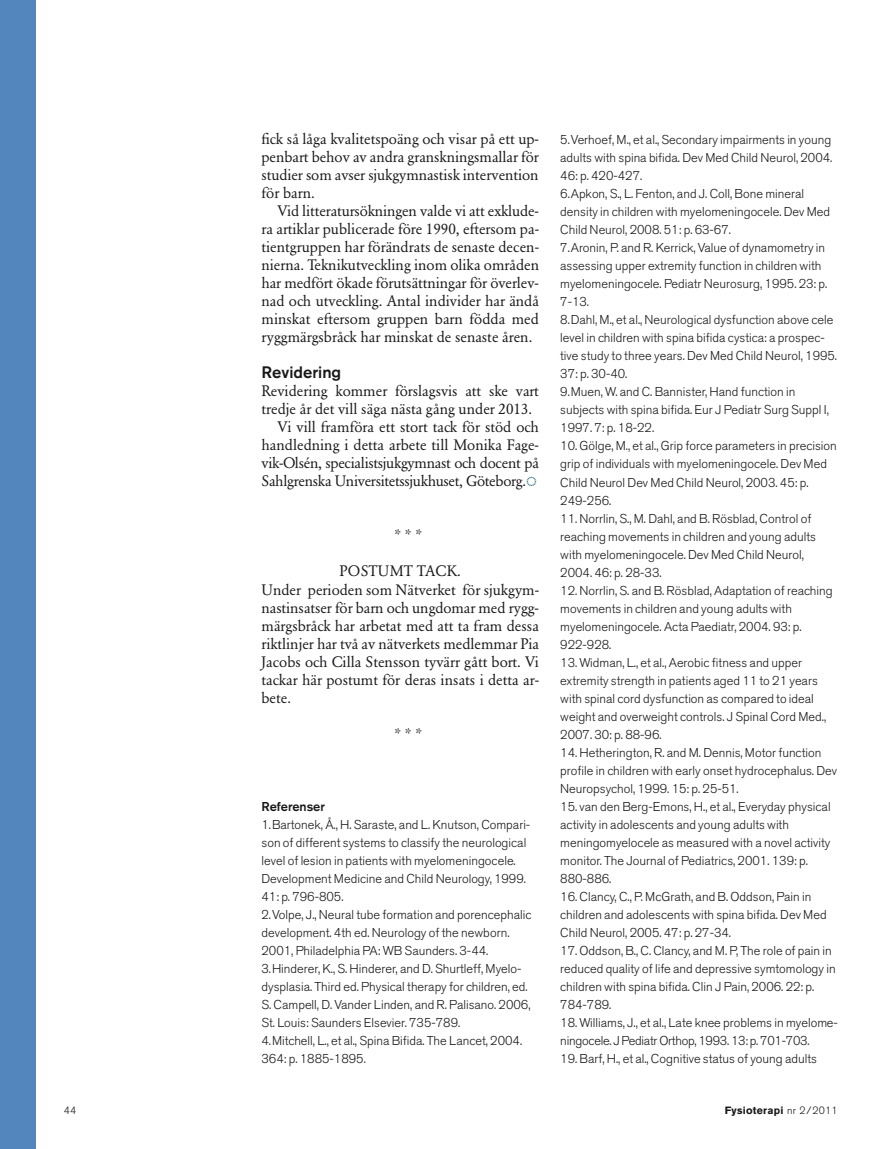
<style>
.page{position:relative;width:893px;height:1149px;background:#fff}
.page>*{position:absolute;margin:0;border:0;box-sizing:border-box;transform-origin:0 0}
.t1{font:500 16.5px "Akzidenz Grotesk Std";color:#1a171b}
.t2{font:15px/18px "Garamond Berth BQ";color:#1a171b;text-align:justify}
.t3{font:15px "Garamond Berth BQ";letter-spacing:-.02em;color:#1a171b}
.t4{font:300 12.75px/18px "Akzidenz Grotesk Std";color:#1a171b}
.t5{font:300 12.75px/18px "Akzidenz Grotesk Std";letter-spacing:-.02em;color:#1a171b}
.t6{font:500 12.75px "Akzidenz Grotesk Std";color:#1a171b}
.t7{font:700 10.5px "Akzidenz Grotesk Std";letter-spacing:.025em;color:#1a171b}
.t8{font:300 10.5px "Akzidenz Grotesk Std";color:#1a171b}
.s1{color:#00506a}
.s2{font-weight:300}
</style>
<div class="page">
<div style="left:0;top:0;width:35px;height:1148px;background:#5486be"></div>
<p class="t2" style="left:261px;top:130px;width:279px">fick så låga kvalitetspoäng och visar på ett up&shy;penbart behov av andra granskningsmallar för studier som avser sjukgymnastisk intervention för barn.</p>
<p class="t2" style="left:261px;top:202px;width:279px;text-indent:16px">Vid litteratursökningen valde vi att exklude&shy;ra artiklar publicerade före 1990, eftersom pa&shy;tientgruppen har förändrats de senaste decen&shy;nierna. Teknikutveckling inom olika områden har medfört ökade förutsättningar för överlev&shy;nad och utveckling. Antal individer har ändå minskat eftersom gruppen barn födda med ryggmärgsbråck har minskat de senaste åren.</p>
<p class="t1" style="left:261px;top:362px;width:81px">Revidering</p>
<p class="t2" style="left:261px;top:382px;width:279px">Revidering kommer förslagsvis att ske vart</p>
<p class="t2" style="left:261px;top:400px;width:272px">tredje år det vill säga nästa gång under 2013.</p>
<p class="t2" style="left:278px;top:418px;width:263px">Vi vill framföra ett stort tack för stöd och</p>
<p class="t2" style="left:261px;top:436px;width:279px">handledning i detta arbete till Monika Fage-</p>
<p class="t3" style="left:261px;top:454px;width:279px">vik-Olsén, specialistsjukgymnast och docent på</p>
<p class="t3" style="left:261px;top:472px;width:277px">Sahlgrenska Universitetssjukhuset, Göteborg.<span class="s1">◆</span></p>
<p class="t2" style="left:394px;top:526px;width:29px">* * *</p>
<p class="t2" style="left:261px;top:562px;width:279px;text-align:left;text-indent:78px">POSTUMT TACK.<br>Under perioden som Nätverket för sjukgym&shy;nastinsatser för barn och ungdomar med rygg&shy;märgsbråck har arbetat med att ta fram dessa riktlinjer har två av nätverkets medlemmar Pia Jacobs och Cilla Stensson tyvärr gått bort. Vi tackar här postumt för deras insats i detta ar&shy;bete.</p>
<p class="t2" style="left:394px;top:724px;width:29px">* * *</p>
<p class="t6" style="left:261px;top:798px;width:65px">Referenser</p>
<p class="t4" style="left:261px;top:815px;width:272px">1.Bartonek, Å., H. Saraste, and L. Knutson, Compari&shy;son of different systems to classify the neurological level of lesion in patients with myelomeningocele.<br>Development Medicine and Child Neurology, 1999.<br>41: p. 796-805.<br>2.Volpe, J., Neural tube formation and porencephalic development. 4th ed. Neurology of the newborn.<br>2001, Philadelphia PA: WB Saunders. 3-44.<br>3.Hinderer, K., S. Hinderer, and D. Shurtleff, Myelo&shy;dysplasia. Third ed. Physical therapy for children, ed.<br>S. Campell, D. Vander Linden, and R. Palisano. 2006, St. Louis: Saunders Elsevier. 735-789.<br>4.Mitchell, L., et al., Spina Bifida. The Lancet, 2004.<br>364: p. 1885-1895.</p>
<p class="t4" style="left:560px;top:131px;width:278px">5.Verhoef, M., et al., Secondary impairments in young adults with spina bifida. Dev Med Child Neurol, 2004.<br>46: p. 420-427.<br>6.Apkon, S., L. Fenton, and J. Coll, Bone mineral density in children with myelomeningocele. Dev Med Child Neurol, 2008. 51: p. 63-67.<br>7.Aronin, P. and R. Kerrick, Value of dynamometry in assessing upper extremity function in children with myelomeningocele. Pediatr Neurosurg, 1995. 23: p.<br>7-13.<br>8.Dahl, M., et al., Neurological dysfunction above cele level in children with spina bifida cystica: a prospec&shy;tive study to three years. Dev Med Child Neurol, 1995.<br>37: p. 30-40.<br>9.Muen, W. and C. Bannister, Hand function in subjects with spina bifida. Eur J Pediatr Surg Suppl I, 1997. 7: p. 18-22.</p>
<p class="t4" style="left:560px;top:437px;width:278px">10. Gölge, M., et al., Grip force parameters in precision grip of individuals with myelomeningocele. Dev Med Child Neurol Dev Med Child Neurol, 2003. 45: p.<br>249-256.</p>
<p class="t4" style="left:560px;top:509px;width:257px">11. Norrlin, S., M. Dahl, and B. Rösblad, Control of reaching movements in children and young adults with myelomeningocele. Dev Med Child Neurol, 2004. 46: p. 28-33.</p>
<p class="t4" style="left:560px;top:581px;width:274px">12. Norrlin, S. and B. Rösblad, Adaptation of reaching movements in children and young adults with myelomeningocele. Acta Paediatr, 2004. 93: p.<br>922-928.</p>
<p class="t4" style="left:560px;top:653px;width:267px">13. Widman, L., et al., Aerobic fitness and upper extremity strength in patients aged 11 to 21 years with spinal cord dysfunction as compared to ideal weight and overweight controls. J Spinal Cord Med., 2007. 30: p. 88-96.</p>
<p class="t4" style="left:560px;top:743px;width:278px">14. Hetherington, R. and M. Dennis, Motor function profile in children with early onset hydrocephalus. Dev<br>Neuropsychol, 1999. 15: p. 25-51.</p>
<p class="t4" style="left:560px;top:797px;width:272px">15. van den Berg-Emons, H., et al., Everyday physical activity in adolescents and young adults with meningomyelocele as measured with a novel activity monitor. The Journal of Pediatrics, 2001. 139: p.<br>880-886.</p>
<p class="t4" style="left:560px;top:887px;width:268px">16. Clancy, C., P. McGrath, and B. Oddson, Pain in children and adolescents with spina bifida. Dev Med<br>Child Neurol, 2005. 47: p. 27-34.</p>
<p class="t4" style="left:560px;top:941px;width:277px">17. Oddson, B., C. Clancy, and M. P, The role of pain in reduced quality of life and depressive symtomology in children with spina bifida. Clin J Pain, 2006. 22: p.<br>784-789.</p>
<p class="t5" style="left:560px;top:1013px;width:279px">18. Williams, J., et al., Late knee problems in myelome&shy;ningocele. J Pediatr Orthop, 1993. 13: p. 701-703.</p>
<p class="t4" style="left:560px;top:1049px;width:258px">19. Barf, H., et al., Cognitive status of young adults</p>
<p class="t8" style="left:64px;top:1104px;width:14px">44</p>
<p class="t7" style="left:725px;top:1104px;width:115px">Fysioterapi <span class="s2">nr 2/2011</span></p>
</div>
